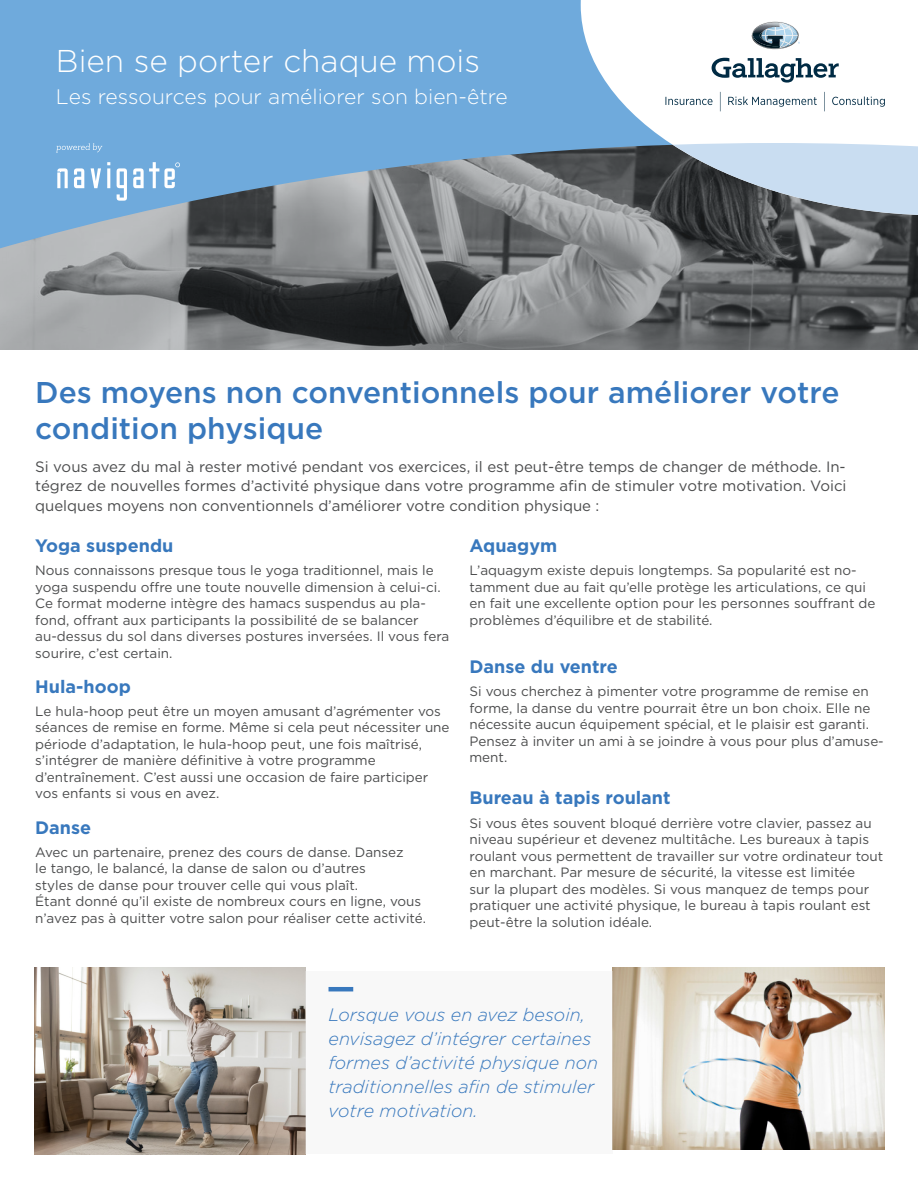
<style>
.page{position:relative;width:918px;height:1188px;background:#fff}
.page>*{position:absolute;margin:0;border:0;box-sizing:border-box;transform-origin:0 0}
.t1{font:300 31.5px "Gotham";color:#fff}
.Sub-Headers{font:500 30px/36px "Gotham";color:#3878bd}
.t2{font:300 21px "Gotham";color:#fff}
.Call_Out_test{font:italic 300 18px/24px "Gotham";color:#3878bd}
.Blue_Small_Header{font:700 18px "Gotham";color:#3878bd}
.Intro_paragraph_body{font:15px/19.5px "Gotham";color:#4b4c4d;text-align:justify}
.body_copy{font:13.5px/16.5px "Gotham";color:#4b4c4d}
</style>
<div class="page">
<svg style="left:0;top:252px;width:918px;height:98px;background:#707274"></svg>
<svg style="left:0;top:0;width:918px;height:252px;background:#739cbf"></svg>
<svg style="left:581px;top:0;width:337px;height:215px"></svg>
<svg style="left:673px;top:143px;width:245px;height:72px;background:#9dabb9"></svg>
<svg style="left:74px;top:168px;width:10px;height:20px"></svg>
<svg style="left:117px;top:168px;width:10px;height:33px"></svg>
<svg style="left:91px;top:168px;width:10px;height:20px"></svg>
<hr style="left:107px;top:168px;width:3px;height:20px;background:#fff">
<svg style="left:57px;top:168px;width:11px;height:20px"></svg>
<svg style="left:133px;top:162px;width:47px;height:26px"></svg>
<svg style="left:56px;top:143px;width:46px;height:9px"></svg>
<svg style="left:712px;top:58px;width:127px;height:25px"></svg>
<svg style="left:665px;top:97px;width:48px;height:8px"></svg>
<svg style="left:728px;top:97px;width:89px;height:10px"></svg>
<svg style="left:832px;top:97px;width:53px;height:10px"></svg>
<svg style="left:824px;top:92px;width:1px;height:19px"></svg>
<svg style="left:720px;top:92px;width:1px;height:19px"></svg>
<img style="left:752px;top:21px;width:23px;height:1px">
<svg style="left:752px;top:22px;width:48px;height:27px"></svg>
<img style="left:35px;top:967px;width:270px;height:187px">
<img style="left:613px;top:967px;width:271px;height:182px">
<div style="left:305px;top:972px;width:308px;height:182px;background:#f8f8f8"></div>
<hr style="left:329px;top:987px;width:24px;height:4px;background:#3878bd">
<p class="t1" style="left:56px;top:41px;width:426px">Bien se porter chaque mois</p>
<p class="t2" style="left:56px;top:83px;width:453px">Les ressources pour améliorer son bien-être</p>
<p class="Sub-Headers" style="left:35px;top:374px;width:806px">Des moyens non conventionnels pour améliorer votre condition physique</p>
<p class="Intro_paragraph_body" style="left:35px;top:456px;width:813px">Si vous avez du mal à rester motivé pendant vos exercices, il est peut-être temps de changer de méthode. In&shy;tégrez de nouvelles formes d’activité physique dans votre programme afin de stimuler votre motivation. Voici quelques moyens non conventionnels d’améliorer votre condition physique :</p>
<p class="Blue_Small_Header" style="left:35px;top:534px;width:140px">Yoga suspendu</p>
<p class="body_copy" style="left:35px;top:562px;width:416px">Nous connaissons presque tous le yoga traditionnel, mais le yoga suspendu offre une toute nouvelle dimension à celui-ci.<br>Ce format moderne intègre des hamacs suspendus au pla&shy;fond, offrant aux participants la possibilité de se balancer au-dessus du sol dans diverses postures inversées. Il vous fera sourire, c’est certain.</p>
<p class="Blue_Small_Header" style="left:35px;top:674px;width:97px">Hula-hoop</p>
<p class="body_copy" style="left:35px;top:703px;width:416px">Le hula-hoop peut être un moyen amusant d’agrémenter vos séances de remise en forme. Même si cela peut nécessiter une période d’adaptation, le hula-hoop peut, une fois maîtrisé, s’intégrer de manière définitive à votre programme d’entraînement. C’est aussi une occasion de faire participer vos enfants si vous en avez.</p>
<p class="Blue_Small_Header" style="left:35px;top:815px;width:58px">Danse</p>
<p class="body_copy" style="left:35px;top:844px;width:392px">Avec un partenaire, prenez des cours de danse. Dansez<br>le tango, le balancé, la danse de salon ou d’autres<br>styles de danse pour trouver celle qui vous plaît.<br>Étant donné qu’il existe de nombreux cours en ligne, vous n’avez pas à quitter votre salon pour réaliser cette activité.</p>
<p class="Blue_Small_Header" style="left:470px;top:534px;width:89px">Aquagym</p>
<p class="body_copy" style="left:470px;top:562px;width:407px">L’aquagym existe depuis longtemps. Sa popularité est no&shy;tamment due au fait qu’elle protège les articulations, ce qui en fait une excellente option pour les personnes souffrant de problèmes d’équilibre et de stabilité.</p>
<p class="Blue_Small_Header" style="left:470px;top:655px;width:150px">Danse du ventre</p>
<p class="body_copy" style="left:470px;top:683px;width:416px">Si vous cherchez à pimenter votre programme de remise en forme, la danse du ventre pourrait être un bon choix. Elle ne nécessite aucun équipement spécial, et le plaisir est garanti.<br>Pensez à inviter un ami à se joindre à vous pour plus d’amuse&shy;ment.</p>
<p class="Blue_Small_Header" style="left:470px;top:786px;width:203px">Bureau à tapis roulant</p>
<p class="body_copy" style="left:470px;top:814px;width:415px">Si vous êtes souvent bloqué derrière votre clavier, passez au niveau supérieur et devenez multitâche. Les bureaux à tapis roulant vous permettent de travailler sur votre ordinateur tout en marchant. Par mesure de sécurité, la vitesse est limitée<br>sur la plupart des modèles. Si vous manquez de temps pour pratiquer une activité physique, le bureau à tapis roulant est peut-être la solution idéale.</p>
<p class="Call_Out_test" style="left:329px;top:1002px;width:271px">Lorsque vous en avez besoin, envisagez d’intégrer certaines formes d’activité physique non traditionnelles afin de stimuler votre motivation.</p>
</div>
